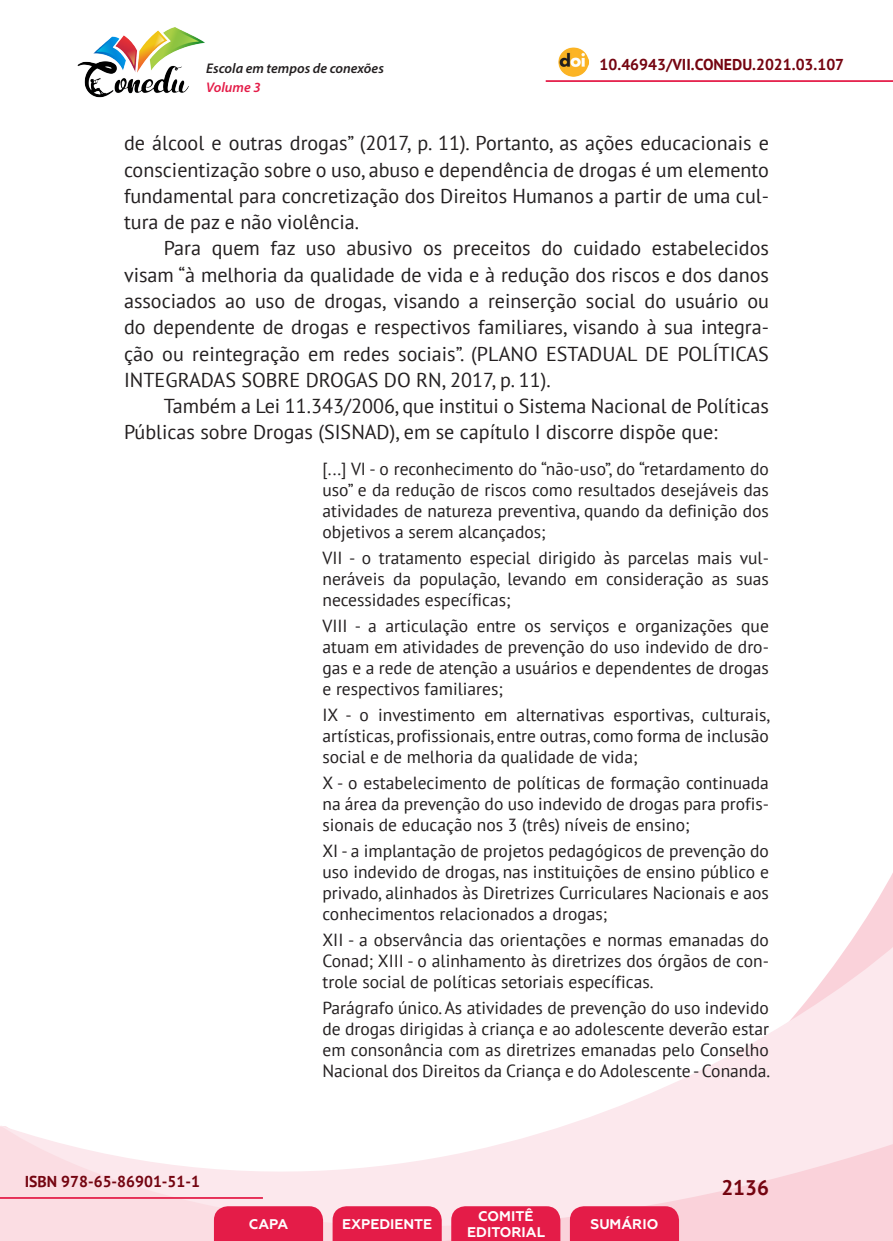
<style>
.page{position:relative;width:893px;height:1241px;background:#fff}
.page>*{position:absolute;margin:0;border:0;box-sizing:border-box;transform-origin:0 0}
.t1{font:700 21px "PT Sans";color:#740410}
._8_CORPO{font:20.12px/26.2px "PT Sans";color:#231f20;text-align:justify}
._12_CITACAO{font:17.5px/21px "PT Sans";color:#231f20;text-align:justify}
.t2{font:700 15.75px "PT Sans";color:#740410}
.t3{font:700 14px/16.8px "Geometria";color:#fff;text-align:center}
.t4{font:italic 600 14px "Myriad Pro";color:#231f20}
.t5{font:italic 600 14px "Myriad Pro";color:#e41c48}
</style>
<div class="page">
<svg style="left:848px;top:873px;width:45px;height:73px"></svg>
<svg style="left:0;top:946px;width:893px;height:294px"></svg>
<hr style="left:0;top:1196px;width:263px;height:2px;background:#e41c48">
<hr style="left:546px;top:80px;width:347px;height:2px;background:#e41c48">
<img style="left:559px;top:47px;width:30px;height:30px">
<img style="left:77px;top:27px;width:128px;height:71px">
<svg style="left:214px;top:1205px;width:109px;height:35px;background:#e52751"></svg>
<svg style="left:333px;top:1205px;width:109px;height:35px;background:#e52751"></svg>
<svg style="left:451px;top:1205px;width:109px;height:35px;background:#e52751"></svg>
<svg style="left:570px;top:1205px;width:109px;height:35px;background:#e52650"></svg>
<p class="t4" style="left:206px;top:59px;width:179px">Escola em tempos de conexões</p>
<p class="t2" style="left:600px;top:54px;width:246px">10.46943/VII.CONEDU.2021.03.107</p>
<p class="t5" style="left:206px;top:78px;width:56px">Volume 3</p>
<p class="_8_CORPO" style="left:124px;top:130px;width:646px">de álcool e outras drogas” (2017, p. 11). Portanto, as ações educacionais e conscientização sobre o uso, abuso e dependência de drogas é um elemento fundamental para concretização dos Direitos Humanos a partir de uma cul&shy;tura de paz e não violência.</p>
<p class="_8_CORPO" style="left:124px;top:235px;width:646px;text-indent:40px">Para quem faz uso abusivo os preceitos do cuidado estabelecidos visam “à melhoria da qualidade de vida e à redução dos riscos e dos danos associados ao uso de drogas, visando a reinserção social do usuário ou do dependente de drogas e respectivos familiares, visando à sua integra&shy;ção ou reintegração em redes sociais”. (PLANO ESTADUAL DE POLÍTICAS INTEGRADAS SOBRE DROGAS DO RN, 2017, p. 11).</p>
<p class="_8_CORPO" style="left:124px;top:392px;width:646px;text-indent:40px">Também a Lei 11.343/2006, que institui o Sistema Nacional de Políticas<br>Públicas sobre Drogas (SISNAD), em se capítulo I discorre dispõe que:</p>
<p class="_12_CITACAO" style="left:322px;top:458px;width:448px">[...] VI - o reconhecimento do “não-uso”, do “retardamento do uso” e da redução de riscos como resultados desejáveis das atividades de natureza preventiva, quando da definição dos objetivos a serem alcançados;</p>
<p class="_12_CITACAO" style="left:322px;top:547px;width:448px">VII - o tratamento especial dirigido às parcelas mais vul&shy;neráveis da população, levando em consideração as suas necessidades específicas;</p>
<p class="_12_CITACAO" style="left:322px;top:615px;width:448px">VIII - a articulação entre os serviços e organizações que atuam em atividades de prevenção do uso indevido de dro&shy;gas e a rede de atenção a usuários e dependentes de drogas e respectivos familiares;</p>
<p class="_12_CITACAO" style="left:322px;top:704px;width:449px">IX - o investimento em alternativas esportivas, culturais, artísticas, profissionais, entre outras, como forma de inclusão social e de melhoria da qualidade de vida;</p>
<p class="_12_CITACAO" style="left:322px;top:772px;width:448px">X - o estabelecimento de políticas de formação continuada na área da prevenção do uso indevido de drogas para profis&shy;sionais de educação nos 3 (três) níveis de ensino;</p>
<p class="_12_CITACAO" style="left:322px;top:840px;width:448px">XI - a implantação de projetos pedagógicos de prevenção do uso indevido de drogas, nas instituições de ensino público e privado, alinhados às Diretrizes Curriculares Nacionais e aos conhecimentos relacionados a drogas;</p>
<p class="_12_CITACAO" style="left:322px;top:929px;width:448px">XII - a observância das orientações e normas emanadas do Conad; XIII - o alinhamento às diretrizes dos órgãos de con&shy;trole social de políticas setoriais específicas.</p>
<p class="_12_CITACAO" style="left:322px;top:997px;width:449px">Parágrafo único. As atividades de prevenção do uso indevido de drogas dirigidas à criança e ao adolescente deverão estar em consonância com as diretrizes emanadas pelo Conselho Nacional dos Direitos da Criança e do Adolescente - Conanda.</p>
<p class="t2" style="left:25px;top:1170px;width:177px">ISBN 978-65-86901-51-1</p>
<p class="t3" style="left:249px;top:1215px;width:41px">CAPA</p>
<p class="t3" style="left:342px;top:1215px;width:92px">EXPEDIENTE</p>
<p class="t3" style="left:467px;top:1207px;width:79px">COMITÊ<br>EDITORIAL</p>
<p class="t3" style="left:590px;top:1215px;width:69px">SUMÁRIO</p>
<p class="t1" style="left:721px;top:1173px;width:49px">2136</p>
</div>
